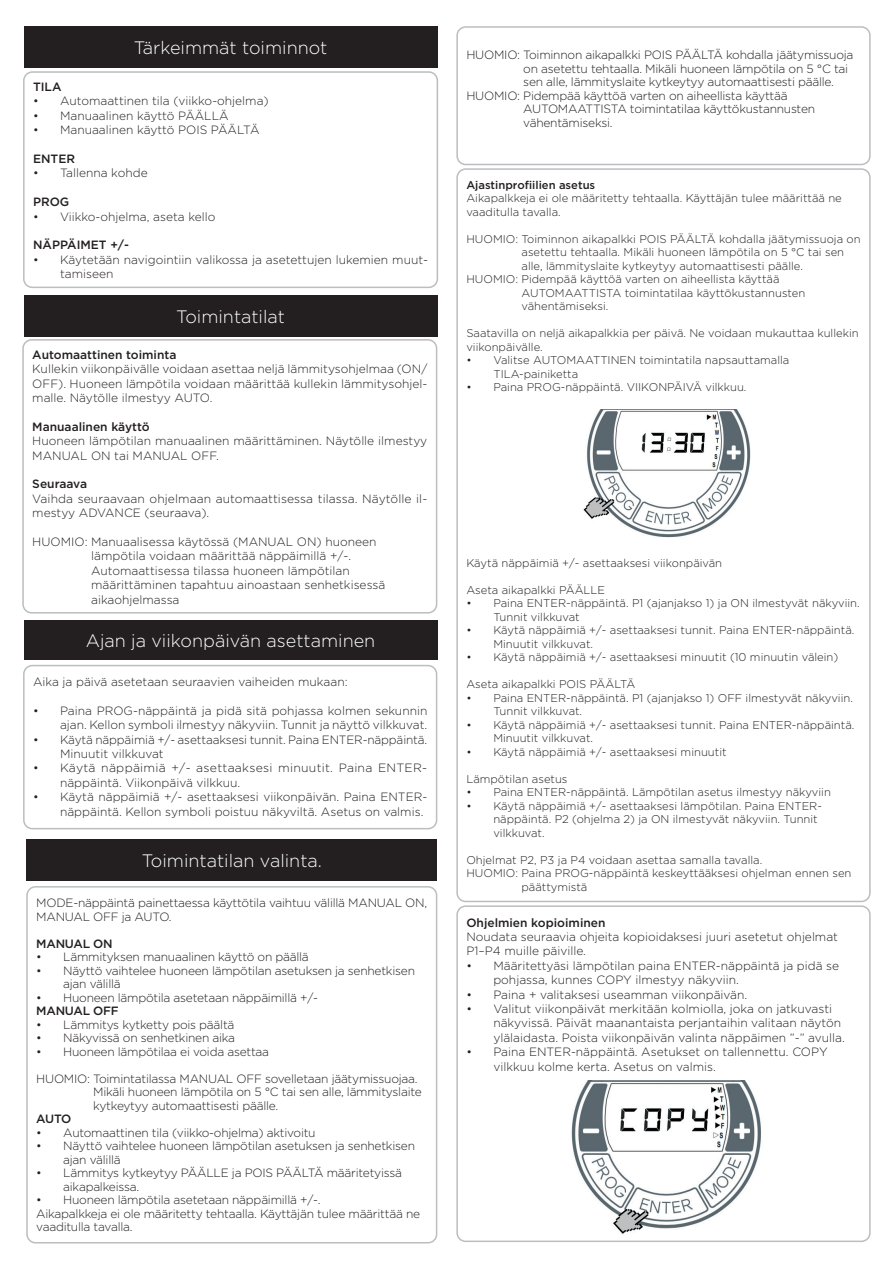
<style>
.page{position:relative;width:893px;height:1263px;background:#fff}
.page>*{position:absolute;margin:0;border:0;box-sizing:border-box;transform-origin:0 0}
.t1{font:300 18px "Gotham";color:#fff}
.t2{font:300 12px/14.4px "Gotham";letter-spacing:-.01em;color:#231f20}
.t3{font:500 12px "Gotham";color:#231f20}
.t4{font:300 12px/14.4px "Gotham";letter-spacing:.02em;color:#231f20}
.t5{font:500 12px "Gotham";letter-spacing:-.02em;color:#231f20}
.t6{font:300 11.25px/13.5px "Gotham";color:#231f20}
.t7{font:500 11.25px "Gotham";color:#231f20}
</style>
<div class="page">
<div style="left:23px;top:71px;width:415px;height:217px;border:2px solid #bcbdc0;border-radius:9px"></div>
<div style="left:24px;top:26px;width:413px;height:42px;background:#231f20"></div>
<div style="left:24px;top:295px;width:413px;height:41px;background:#231f20"></div>
<div style="left:22px;top:339px;width:415px;height:274px;border:2px solid #bcbdc0;border-radius:9px"></div>
<div style="left:26px;top:839px;width:411px;height:42px;background:#231f20"></div>
<div style="left:26px;top:886px;width:411px;height:357px;border:2px solid #bcbdc0;border-radius:9px"></div>
<div style="left:24px;top:620px;width:413px;height:40px;background:#231f20"></div>
<div style="left:23px;top:665px;width:414px;height:164px;border:2px solid #bcbdc0;border-radius:9px"></div>
<div style="left:456px;top:26px;width:415px;height:139px;border:2px solid #bcbdc0;border-radius:9px"></div>
<div style="left:456px;top:168px;width:415px;height:734px;border:2px solid #bcbdc0;border-radius:9px"></div>
<div style="left:456px;top:905px;width:415px;height:337px;border:2px solid #bcbdc0;border-radius:9px"></div>
<img style="left:583px;top:409px;width:168px;height:129px">
<img style="left:571px;top:1081px;width:190px;height:153px">
<h1 class="t1" style="left:134px;top:37px;width:195px">Tärkeimmät toiminnot</h1>
<p class="t3" style="left:33px;top:79px;width:30px">TILA</p>
<p class="t2" style="left:33px;top:94px;width:237px">• Automaattinen tila (viikko-ohjelma)</p>
<p class="t2" style="left:33px;top:108px;width:197px">• Manuaalinen käyttö PÄÄLLÄ</p>
<p class="t2" style="left:33px;top:122px;width:228px">• Manuaalinen käyttö POIS PÄÄLTÄ</p>
<p class="t3" style="left:33px;top:151px;width:44px">ENTER</p>
<p class="t2" style="left:33px;top:166px;width:116px">• Tallenna kohde</p>
<p class="t3" style="left:33px;top:194px;width:38px">PROG</p>
<p class="t2" style="left:33px;top:209px;width:184px">• Viikko-ohjelma, aseta kello</p>
<p class="t3" style="left:33px;top:237px;width:98px">NÄPPÄIMET +/-</p>
<p class="t2" style="left:60px;top:252px;width:369px;text-indent:-27px">• Käytetään navigointiin valikossa ja asetettujen lukemien muut&shy;tamiseen</p>
<h1 class="t1" style="left:176px;top:305px;width:110px">Toimintatilat</h1>
<p class="t3" style="left:32px;top:347px;width:146px">Automaattinen toiminta</p>
<p class="t2" style="left:32px;top:361px;width:396px;text-align:justify">Kullekin viikonpäivälle voidaan asettaa neljä lämmitysohjelmaa (ON/ OFF). Huoneen lämpötila voidaan määrittää kullekin lämmitysohjel&shy;malle. Näytölle ilmestyy AUTO.</p>
<p class="t3" style="left:32px;top:419px;width:119px">Manuaalinen käyttö</p>
<p class="t2" style="left:32px;top:433px;width:396px">Huoneen lämpötilan manuaalinen määrittäminen. Näytölle ilmestyy<br>MANUAL ON tai MANUAL OFF.</p>
<p class="t3" style="left:32px;top:476px;width:56px">Seuraava</p>
<p class="t2" style="left:32px;top:491px;width:396px">Vaihda seuraavaan ohjelmaan automaattisessa tilassa. Näytölle il&shy;mestyy ADVANCE (seuraava).</p>
<p class="t2" style="left:91px;top:534px;width:296px;text-indent:-59px">HUOMIO: Manuaalisessa käytössä (MANUAL ON) huoneen lämpötila voidaan määrittää näppäimillä +/-.<br>Automaattisessa tilassa huoneen lämpötilan määrittäminen tapahtuu ainoastaan senhetkisessä aikaohjelmassa</p>
<h1 class="t1" style="left:86px;top:630px;width:291px">Ajan ja viikonpäivän asettaminen</h1>
<p class="t2" style="left:33px;top:674px;width:316px">Aika ja päivä asetetaan seuraavien vaiheiden mukaan:</p>
<p class="t2" style="left:33px;top:703px;width:396px;text-align:right">• Paina PROG-näppäintä ja pidä sitä pohjassa kolmen sekunnin ajan. Kellon symboli ilmestyy näkyviin. Tunnit ja näyttö vilkkuvat.</p>
<p class="t2" style="left:60px;top:732px;width:369px;text-indent:-27px">• Käytä näppäimiä +/- asettaaksesi tunnit. Paina ENTER-näppäintä.<br>Minuutit vilkkuvat</p>
<p class="t4" style="left:60px;top:760px;width:369px;text-indent:-27px">• Käytä näppäimiä +/- asettaaksesi minuutit. Paina ENTER&shy;näppäintä. Viikonpäivä vilkkuu.</p>
<p class="t2" style="left:60px;top:789px;width:369px;text-indent:-27px">• Käytä näppäimiä +/- asettaaksesi viikonpäivän. Paina ENTER&shy;näppäintä. Kellon symboli poistuu näkyviltä. Asetus on valmis.</p>
<h1 class="t1" style="left:142px;top:850px;width:182px">Toimintatilan valinta.</h1>
<p class="t2" style="left:36px;top:896px;width:392px;line-height:13.5px">MODE-näppäintä painettaessa käyttötila vaihtuu välillä MANUAL ON,<br>MANUAL OFF ja AUTO.</p>
<p class="t5" style="left:36px;top:935px;width:78px">MANUAL ON</p>
<p class="t2" style="left:36px;top:949px;width:274px">• Lämmityksen manuaalinen käyttö on päällä</p>
<p class="t2" style="left:63px;top:963px;width:353px;line-height:13.5px;text-indent:-27px">• Näyttö vaihtelee huoneen lämpötilan asetuksen ja senhetkisen ajan välillä</p>
<p class="t2" style="left:36px;top:990px;width:283px">• Huoneen lämpötila asetetaan näppäimillä +/-</p>
<p class="t5" style="left:36px;top:1003px;width:84px">MANUAL OFF</p>
<p class="t2" style="left:36px;top:1017px;width:200px">• Lämmitys kytketty pois päältä</p>
<p class="t2" style="left:36px;top:1030px;width:200px">• Näkyvissä on senhetkinen aika</p>
<p class="t2" style="left:36px;top:1044px;width:234px">• Huoneen lämpötilaa ei voida asettaa</p>
<p class="t2" style="left:93px;top:1071px;width:330px;line-height:13.5px;text-indent:-57px">HUOMIO: Toimintatilassa MANUAL OFF sovelletaan jäätymissuojaa.<br>Mikäli huoneen lämpötila on 5 °C tai sen alle, lämmityslaite kytkeytyy automaattisesti päälle.</p>
<p class="t3" style="left:36px;top:1111px;width:37px">AUTO</p>
<p class="t2" style="left:36px;top:1125px;width:281px">• Automaattinen tila (viikko-ohjelma) aktivoitu</p>
<p class="t2" style="left:63px;top:1139px;width:353px;line-height:13.5px;text-indent:-27px">• Näyttö vaihtelee huoneen lämpötilan asetuksen ja senhetkisen ajan välillä</p>
<p class="t2" style="left:63px;top:1166px;width:340px;line-height:13.5px;text-indent:-27px">• Lämmitys kytkeytyy PÄÄLLE ja POIS PÄÄLTÄ määritetyissä aikapalkeissa.</p>
<p class="t2" style="left:36px;top:1193px;width:385px;line-height:13.5px">• Huoneen lämpötila asetetaan näppäimillä +/-.<br>Aikapalkkeja ei ole määritetty tehtaalla. Käyttäjän tulee määrittää ne vaaditulla tavalla.</p>
<p class="t2" style="left:466px;top:48px;width:389px">HUOMIO: Toiminnon aikapalkki POIS PÄÄLTÄ kohdalla jäätymissuoja</p>
<p class="t2" style="left:523px;top:61px;width:326px">on asetettu tehtaalla. Mikäli huoneen lämpötila on 5 °C tai</p>
<p class="t2" style="left:523px;top:75px;width:312px">sen alle, lämmityslaite kytkeytyy automaattisesti päälle.</p>
<p class="t2" style="left:466px;top:88px;width:323px">HUOMIO: Pidempää käyttöä varten on aiheellista käyttää</p>
<p class="t2" style="left:523px;top:102px;width:293px">AUTOMAATTISTA toimintatilaa käyttökustannusten</p>
<p class="t2" style="left:523px;top:115px;width:91px">vähentämiseksi.</p>
<p class="t7" style="left:466px;top:177px;width:130px">Ajastinprofiilien asetus</p>
<p class="t6" style="left:466px;top:191px;width:377px">Aikapalkkeja ei ole määritetty tehtaalla. Käyttäjän tulee määrittää ne vaaditulla tavalla.</p>
<p class="t6" style="left:466px;top:232px;width:396px">HUOMIO: Toiminnon aikapalkki POIS PÄÄLTÄ kohdalla jäätymissuoja on</p>
<p class="t6" style="left:521px;top:245px;width:324px">asetettu tehtaalla. Mikäli huoneen lämpötila on 5 °C tai sen</p>
<p class="t6" style="left:521px;top:259px;width:283px">alle, lämmityslaite kytkeytyy automaattisesti päälle.</p>
<p class="t6" style="left:466px;top:272px;width:315px">HUOMIO: Pidempää käyttöä varten on aiheellista käyttää</p>
<p class="t6" style="left:521px;top:286px;width:285px">AUTOMAATTISTA toimintatilaa käyttökustannusten</p>
<p class="t6" style="left:521px;top:299px;width:88px">vähentämiseksi.</p>
<p class="t6" style="left:466px;top:326px;width:394px">Saatavilla on neljä aikapalkkia per päivä. Ne voidaan mukauttaa kullekin viikonpäivälle.</p>
<p class="t6" style="left:493px;top:353px;width:297px;text-indent:-27px">• Valitse AUTOMAATTINEN toimintatila napsauttamalla<br>TILA-painiketta</p>
<p class="t6" style="left:466px;top:380px;width:282px">• Paina PROG-näppäintä. VIIKONPÄIVÄ vilkkuu.</p>
<p class="t6" style="left:466px;top:556px;width:257px">Käytä näppäimiä +/- asettaaksesi viikonpäivän</p>
<p class="t6" style="left:466px;top:583px;width:140px">Aseta aikapalkki PÄÄLLE</p>
<p class="t6" style="left:493px;top:596px;width:368px;text-indent:-27px">• Paina ENTER-näppäintä. P1 (ajanjakso 1) ja ON ilmestyvät näkyviin.<br>Tunnit vilkkuvat</p>
<p class="t6" style="left:493px;top:623px;width:362px;text-indent:-27px">• Käytä näppäimiä +/- asettaaksesi tunnit. Paina ENTER-näppäintä.<br>Minuutit vilkkuvat.</p>
<p class="t6" style="left:466px;top:650px;width:373px">• Käytä näppäimiä +/- asettaaksesi minuutit (10 minuutin välein)</p>
<p class="t6" style="left:466px;top:677px;width:170px">Aseta aikapalkki POIS PÄÄLTÄ</p>
<p class="t6" style="left:493px;top:691px;width:361px;text-indent:-27px">• Paina ENTER-näppäintä. P1 (ajanjakso 1) OFF ilmestyvät näkyviin.<br>Tunnit vilkkuvat.</p>
<p class="t6" style="left:493px;top:718px;width:362px;text-indent:-27px">• Käytä näppäimiä +/- asettaaksesi tunnit. Paina ENTER-näppäintä.<br>Minuutit vilkkuvat.</p>
<p class="t6" style="left:466px;top:745px;width:262px">• Käytä näppäimiä +/- asettaaksesi minuutit</p>
<p class="t6" style="left:466px;top:772px;width:103px">Lämpötilan asetus</p>
<p class="t6" style="left:466px;top:785px;width:366px">• Paina ENTER-näppäintä. Lämpötilan asetus ilmestyy näkyviin</p>
<p class="t6" style="left:493px;top:799px;width:330px;text-indent:-27px">• Käytä näppäimiä +/- asettaaksesi lämpötilan. Paina ENTER&shy;näppäintä. P2 (ohjelma 2) ja ON ilmestyvät näkyviin. Tunnit vilkkuvat.</p>
<p class="t6" style="left:466px;top:853px;width:297px">Ohjelmat P2, P3 ja P4 voidaan asettaa samalla tavalla.</p>
<p class="t6" style="left:466px;top:866px;width:387px">HUOMIO: Paina PROG-näppäintä keskeyttääksesi ohjelman ennen sen</p>
<p class="t6" style="left:521px;top:880px;width:67px">päättymistä</p>
<p class="t3" style="left:466px;top:914px;width:141px">Ohjelmien kopioiminen</p>
<p class="t2" style="left:466px;top:929px;width:373px">Noudata seuraavia ohjeita kopioidaksesi juuri asetetut ohjelmat<br>P1–P4 muille päiville.</p>
<p class="t2" style="left:493px;top:958px;width:347px;text-indent:-27px">• Määritettyäsi lämpötilan paina ENTER-näppäintä ja pidä se pohjassa, kunnes COPY ilmestyy näkyviin.</p>
<p class="t2" style="left:466px;top:987px;width:282px">• Paina + valitaksesi useamman viikonpäivän.</p>
<p class="t2" style="left:493px;top:1001px;width:353px;text-indent:-27px">• Valitut viikonpäivät merkitään kolmiolla, joka on jatkuvasti näkyvissä. Päivät maanantaista perjantaihin valitaan näytön ylälaidasta. Poista viikonpäivän valinta näppäimen ”-” avulla.</p>
<p class="t2" style="left:493px;top:1044px;width:336px;text-indent:-27px">• Paina ENTER-näppäintä. Asetukset on tallennettu. COPY vilkkuu kolme kerta. Asetus on valmis.</p>
</div>
